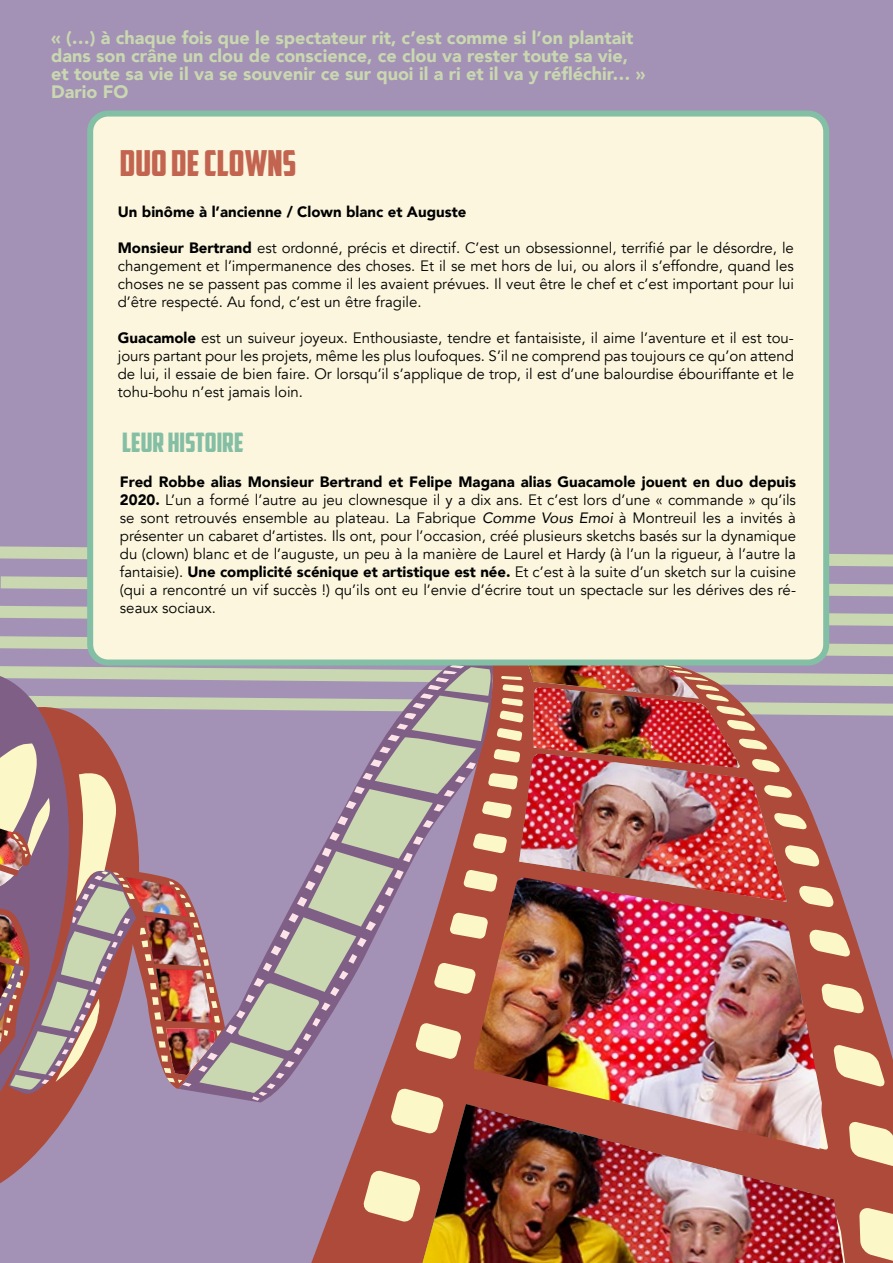
<style>
.page{position:relative;width:893px;height:1263px;background:#a392b5}
.page>*{position:absolute;margin:0;border:0;box-sizing:border-box;transform-origin:0 0}
.t1{font:36px "American Captain";color:#c26450}
.t2{font:27px "American Captain";color:#84bea4}
.t3{font:900 18px/18px "Avenir";color:#c9d8b0}
.t4{font:15px/18px "Avenir";color:#000;text-align:justify}
.t5{font:900 15px "Avenir";color:#000}
.s1{font-weight:900}
.s2{font-style:italic}
</style>
<div class="page">
<img style="left:0;top:546px;width:893px;height:717px">
<div style="left:90px;top:114px;width:736px;height:548px;background:#fbf6dd;border-radius:18px"></div>
<div style="left:87px;top:111px;width:742px;height:554px;border:6px solid #83bfa5;border-radius:18px"></div>
<p class="t3" style="left:51px;top:28px;width:596px">« (…) à chaque fois que le spectateur rit, c’est comme si l’on plantait dans son crâne un clou de conscience, ce clou va rester toute sa vie, et toute sa vie il va se souvenir ce sur quoi il a ri et il va y réfléchir… » Dario FO</p>
<h1 class="t1" style="left:120px;top:141px;width:178px">DUO DE CLOWNS</h1>
<p class="t5" style="left:118px;top:199px;width:350px">Un binôme à l’ancienne / Clown blanc et Auguste</p>
<p class="t4" style="left:118px;top:239px;width:678px"><span class="s1">Monsieur Bertrand</span> est ordonné, précis et directif. C’est un obsessionnel, terrifié par le désordre, le changement et l’impermanence des choses. Et il se met hors de lui, ou alors il s’effondre, quand les choses ne se passent pas comme il les avaient prévues. Il veut être le chef et c’est important pour lui d’être respecté. Au fond, c’est un être fragile.</p>
<p class="t4" style="left:118px;top:329px;width:678px"><span class="s1">Guacamole</span> est un suiveur joyeux. Enthousiaste, tendre et fantaisiste, il aime l’aventure et il est tou&shy;jours partant pour les projets, même les plus loufoques. S’il ne comprend pas toujours ce qu’on attend de lui, il essaie de bien faire. Or lorsqu’il s’applique de trop, il est d’une balourdise ébouriffante et le tohu-bohu n’est jamais loin.</p>
<h2 class="t2" style="left:122px;top:426px;width:123px">LEUR HISTOIRE</h2>
<p class="t4" style="left:120px;top:473px;width:678px"><span class="s1">Fred Robbe alias Monsieur Bertrand et Felipe Magana alias Guacamole jouent en duo depuis 2020.</span> L’un a formé l’autre au jeu clownesque il y a dix ans. Et c’est lors d’une « commande » qu’ils se sont retrouvés ensemble au plateau. La Fabrique <span class="s2">Comme Vous Emoi</span> à Montreuil les a invités à présenter un cabaret d’artistes. Ils ont, pour l’occasion, créé plusieurs sketchs basés sur la dynamique du (clown) blanc et de l’auguste, un peu à la manière de Laurel et Hardy (à l’un la rigueur, à l’autre la fantaisie). <span class="s1">Une complicité scénique et artistique est née.</span> Et c’est à la suite d’un sketch sur la cuisine (qui a rencontré un vif succès !) qu’ils ont eu l’envie d’écrire tout un spectacle sur les dérives des ré&shy;seaux sociaux.</p>
</div>
